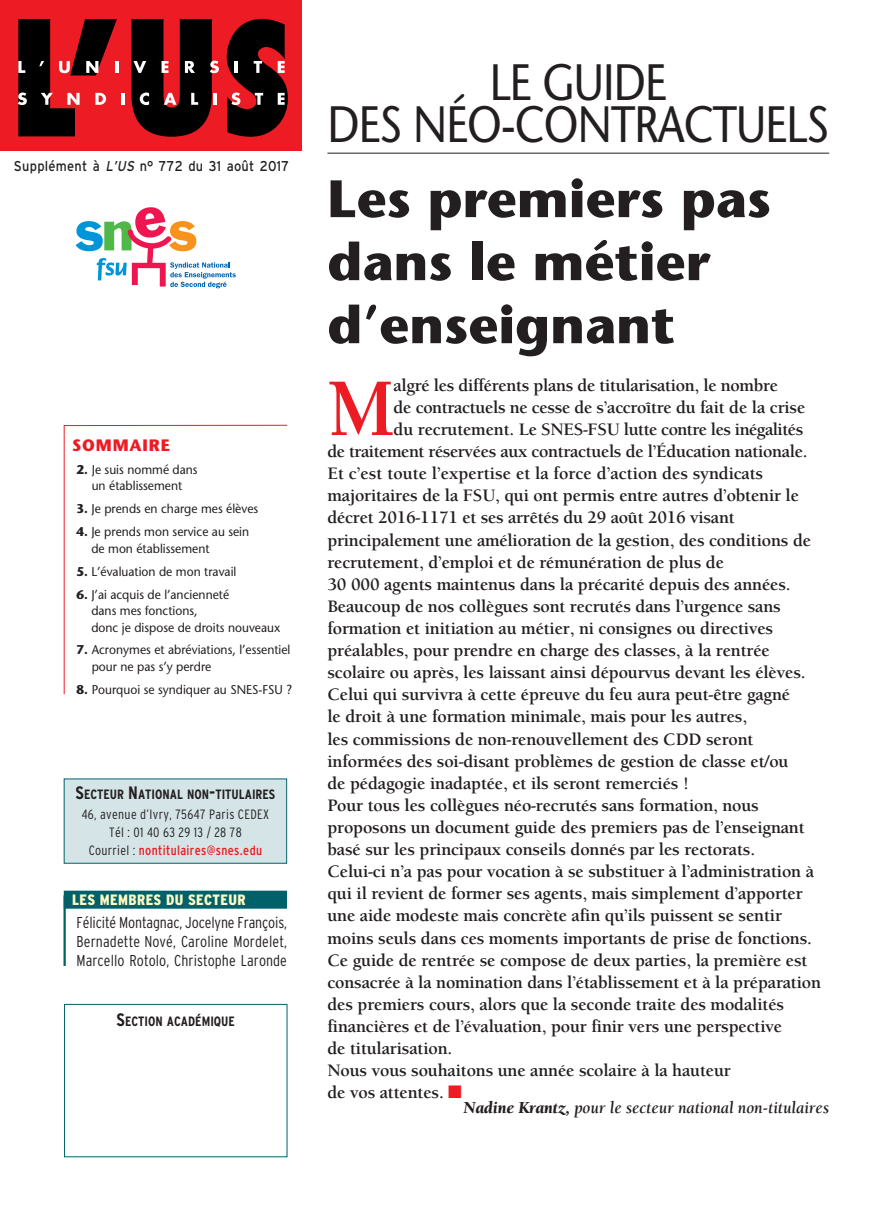
<style>
.page{position:relative;width:893px;height:1221px;background:#fff}
.page>*{position:absolute;margin:0;border:0;box-sizing:border-box;transform-origin:0 0}
.t1{font:700 84px "Berkeley";color:#ed1c24;scale:.95 1}
.t2{font:700 52.5px/63px "Stone Sans";color:#231f20}
.t3{font:51px/42.8px "Stone Sans";letter-spacing:-.02em;color:#231f20;text-align:center;scale:.86 1}
.t4{font:700 18px "Berkeley";letter-spacing:-.01em;color:#231f20}
.t5{font:700 18px "Berkeley";letter-spacing:-.03em;color:#231f20}
.t6{font:italic 700 17.25px "Berkeley";color:#231f20;scale:.95 1}
.t7{font:700 16.5px "Stone Sans";letter-spacing:.05em;color:#ed1c24}
.t8{font:300 condensed 15.75px/18.8px "Interstate";letter-spacing:.005em;color:#231f20;text-align:justify}
.t9{font:900 condensed 15px "Interstate";letter-spacing:.025em;color:#fffac2}
.t10{font:14.25px "Interstate";letter-spacing:.02em;color:#231f20;scale:.9 1}
.t11{font:300 condensed 13.5px/20.1px "Interstate";letter-spacing:.025em;color:#231f20;text-align:center}
.t12{font:700 condensed 13.5px "Interstate";color:#231f20}
.t13{font:12.75px/16.5px "Stone Sans";color:#231f20;scale:.95 1}
.s1{font-style:italic}
.s2{font-weight:700}
.s3{font-weight:700;font-size:18px}
.s4{font-weight:400;color:#ed1c24}
.s5{font-size:18px}
.s6{color:#ed1c24}
.s7{font-weight:900}
</style>
<div class="page">
<div style="left:0;top:0;width:301px;height:150px;background:#ed1c24"></div>
<svg style="left:18px;top:19px;width:100px;height:117px"></svg>
<hr style="left:121px;top:93px;width:4px;height:12px;background:#fff">
<svg style="left:131px;top:19px;width:88px;height:118px"></svg>
<svg style="left:227px;top:19px;width:61px;height:118px"></svg>
<svg style="left:76px;top:207px;width:160px;height:81px"></svg>
<svg style="left:63px;top:424px;width:224px;height:271px"></svg>
<hr style="left:327px;top:153px;width:502px;height:1px;background:#231f20">
<div style="left:65px;top:779px;width:221px;height:83px;background:#d5e5e7"></div>
<div style="left:64px;top:1003px;width:223px;height:154px;border:1px solid #00616a"></div>
<div style="left:64px;top:890px;width:223px;height:18px;background:#00616a"></div>
<hr style="left:64px;top:895px;width:2px;height:70px;background:#00616a">
<p class="t10" style="left:14px;top:161px;width:307px">Supplément à <span class="s1">L’US</span> n° 772 du 31 août 2017</p>
<p class="t7" style="left:72px;top:438px;width:99px">SOMMAIRE</p>
<p class="t13" style="left:77px;top:462px;width:129px;text-align:center"><span class="s2">2.</span> Je suis nommé dans un établissement</p>
<p class="t13" style="left:77px;top:502px;width:193px"><span class="s2">3.</span> Je prends en charge mes élèves</p>
<p class="t13" style="left:91px;top:525px;width:168px;text-indent:-15px"><span class="s2">4.</span> Je prends mon service au sein de mon établissement</p>
<p class="t13" style="left:77px;top:564px;width:170px"><span class="s2">5.</span> L’évaluation de mon travail</p>
<p class="t13" style="left:91px;top:587px;width:200px;text-indent:-15px"><span class="s2">6.</span> J’ai acquis de l’ancienneté<br>dans mes fonctions,<br>donc je dispose de droits nouveaux</p>
<p class="t13" style="left:92px;top:643px;width:211px;text-indent:-15px"><span class="s2">7.</span> Acronymes et abréviations, l’essentiel pour ne pas s’y perdre</p>
<p class="t13" style="left:77px;top:682px;width:228px"><span class="s2">8.</span> Pourquoi se syndiquer au SNES-FSU ?</p>
<p class="t11" style="left:76px;top:785px;width:201px"><span class="s3">S</span><span class="s2">ECTEUR</span> <span class="s3">N</span><span class="s2">ATIONAL NON</span><span class="s3">-</span><span class="s2">TITULAIRES<br></span>46, avenue d’Ivry, 75647 Paris CEDEX</p>
<p class="t11" style="left:89px;top:824px;width:175px;line-height:18px">Tél : 01 40 63 29 13 / 28 78<br>Courriel : <span class="s4">nontitulaires@snes.edu</span></p>
<p class="t9" style="left:72px;top:894px;width:175px">LES MEMBRES DU SECTEUR</p>
<p class="t8" style="left:77px;top:914px;width:212px">Félicité Montagnac, Jocelyne François, Bernadette Nové, Caroline Mordelet, Marcello Rotolo, Christophe Laronde</p>
<p class="t12" style="left:117px;top:1016px;width:120px"><span class="s5">S</span>ECTION ACADÉMIQUE</p>
<h3 class="t3" style="left:327px;top:66px;width:585px">LE GUIDE<br>DES NÉO-CONTRACTUELS</h3>
<h2 class="t2" style="left:327px;top:171px;width:445px">Les premiers pas dans le métier d’enseignant</h2>
<h1 class="t1" style="left:327px;top:376px;width:73px">M</h1>
<p class="t4" style="left:394px;top:378px;width:386px">algré les différents plans de titularisation, le nombre</p>
<p class="t4" style="left:394px;top:400px;width:413px">de contractuels ne cesse de s’accroître du fait de la crise</p>
<p class="t5" style="left:394px;top:422px;width:411px">du recrutement. Le SNES-FSU lutte contre les inégalités</p>
<p class="t4" style="left:327px;top:444px;width:482px">de traitement réservées aux contractuels de l’Éducation nationale.</p>
<p class="t4" style="left:327px;top:466px;width:437px">Et c’est toute l’expertise et la force d’action des syndicats</p>
<p class="t4" style="left:327px;top:488px;width:473px">majoritaires de la FSU, qui ont permis entre autres d’obtenir le</p>
<p class="t4" style="left:327px;top:511px;width:409px">décret 2016-1171 et ses arrêtés du 29 août 2016 visant</p>
<p class="t4" style="left:327px;top:533px;width:485px">principalement une amélioration de la gestion, des conditions de</p>
<p class="t4" style="left:327px;top:555px;width:398px">recrutement, d’emploi et de rémunération de plus de</p>
<p class="t4" style="left:327px;top:577px;width:465px">30 000 agents maintenus dans la précarité depuis des années.</p>
<p class="t4" style="left:327px;top:599px;width:455px">Beaucoup de nos collègues sont recrutés dans l’urgence sans</p>
<p class="t4" style="left:327px;top:621px;width:447px">formation et initiation au métier, ni consignes ou directives</p>
<p class="t4" style="left:327px;top:643px;width:444px">préalables, pour prendre en charge des classes, à la rentrée</p>
<p class="t4" style="left:327px;top:665px;width:480px">scolaire ou après, les laissant ainsi dépourvus devant les élèves.</p>
<p class="t4" style="left:327px;top:687px;width:464px">Celui qui survivra à cette épreuve du feu aura peut-être gagné</p>
<p class="t4" style="left:327px;top:709px;width:421px">le droit à une formation minimale, mais pour les autres,</p>
<p class="t4" style="left:327px;top:731px;width:428px">les commissions de non-renouvellement des CDD seront</p>
<p class="t4" style="left:327px;top:754px;width:463px">informées des soi-disant problèmes de gestion de classe et/ou</p>
<p class="t4" style="left:327px;top:776px;width:363px">de pédagogie inadaptée, et ils seront remerciés !</p>
<p class="t4" style="left:327px;top:798px;width:433px">Pour tous les collègues néo-recrutés sans formation, nous</p>
<p class="t4" style="left:327px;top:820px;width:479px">proposons un document guide des premiers pas de l’enseignant</p>
<p class="t4" style="left:327px;top:842px;width:429px">basé sur les principaux conseils donnés par les rectorats.</p>
<p class="t4" style="left:327px;top:864px;width:488px">Celui-ci n’a pas pour vocation à se substituer à l’administration à</p>
<p class="t4" style="left:327px;top:886px;width:477px">qui il revient de former ses agents, mais simplement d’apporter</p>
<p class="t4" style="left:327px;top:908px;width:456px">une aide modeste mais concrète afin qu’ils puissent se sentir</p>
<p class="t4" style="left:327px;top:930px;width:486px">moins seuls dans ces moments importants de prise de fonctions.</p>
<p class="t4" style="left:327px;top:952px;width:482px">Ce guide de rentrée se compose de deux parties, la première est</p>
<p class="t4" style="left:327px;top:975px;width:495px">consacrée à la nomination dans l’établissement et à la préparation</p>
<p class="t4" style="left:327px;top:997px;width:458px">des premiers cours, alors que la seconde traite des modalités</p>
<p class="t4" style="left:327px;top:1019px;width:456px">financières et de l’évaluation, pour finir vers une perspective</p>
<p class="t4" style="left:327px;top:1041px;width:126px">de titularisation.</p>
<p class="t4" style="left:327px;top:1063px;width:405px">Nous vous souhaitons une année scolaire à la hauteur</p>
<p class="t4" style="left:327px;top:1085px;width:136px">de vos attentes. <span class="s6">■</span></p>
<p class="t6" style="left:464px;top:1101px;width:386px"><span class="s7">Nadine Krantz,</span> pour le secteur national non-titulaires</p>
</div>
